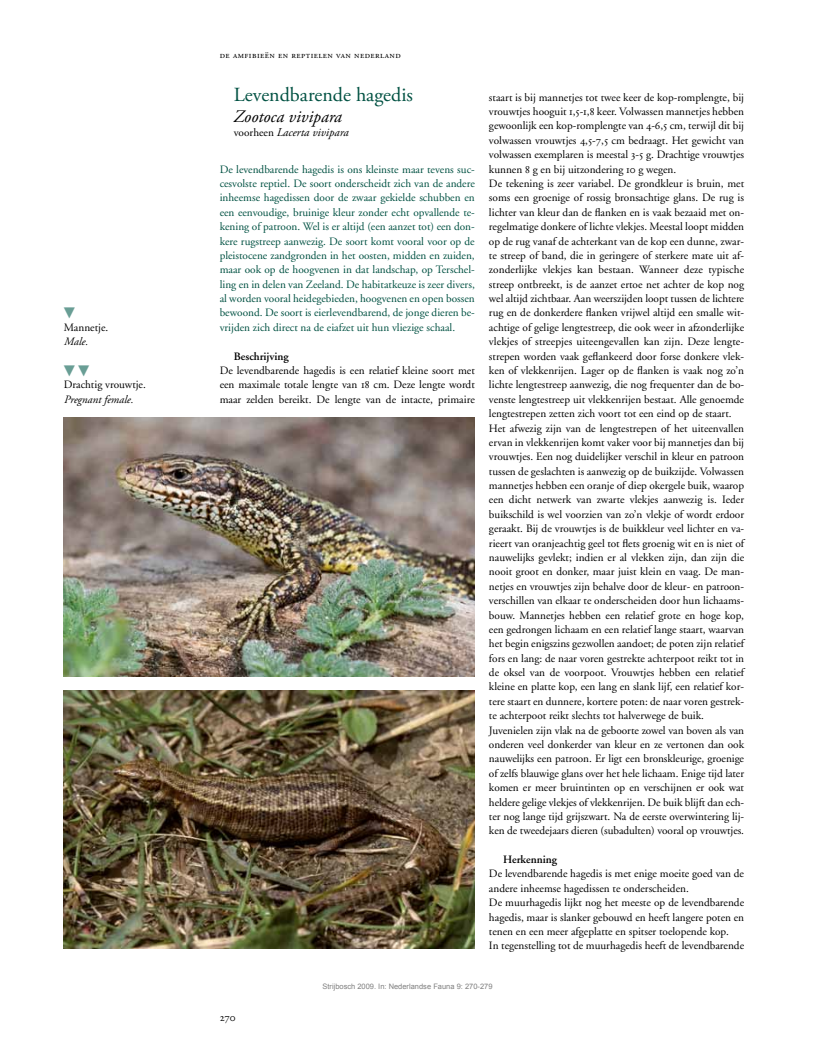
<style>
.page{position:relative;width:815px;height:1053px;background:#fff}
.page>*{position:absolute;margin:0;border:0;box-sizing:border-box;transform-origin:0 0}
.t1{font:20px "Adobe Garamond Pro";color:#005142}
.t2{font:italic 17.5px "Adobe Garamond Pro";color:#000}
.t3{font:italic 11.88px "Adobe Garamond Pro";color:#000}
.t4{font:11.25px/14.4px "Adobe Garamond";color:#000}
.t5{font:11.25px/14.4px "Adobe Garamond";color:#005142;text-align:justify}
.t6{font:600 11.25px "Adobe Garamond";color:#000}
.t7{font:italic 11.25px "Adobe Garamond";color:#000}
.t8{font:11.25px "Universal Std Newswith Comm Pi";color:#699e95}
.t9{font:9.38px "Adobe Garamond Pro";letter-spacing:.05em;color:#000}
.t10{font:7.5px "Arial";color:#808080}
.s1{font-style:normal;font-size:11.25px}
.s2{font-family:"Adobe Garamond Exp"}
</style>
<div class="page">
<img style="left:64px;top:417px;width:411px;height:259px">
<img style="left:64px;top:690px;width:411px;height:258px">
<p class="t8" style="left:64px;top:308px;width:13px">▼</p>
<p class="t4" style="left:64px;top:320px;width:46px">Mannetje.</p>
<p class="t7" style="left:64px;top:335px;width:26px">Male.</p>
<p class="t8" style="left:64px;top:365px;width:27px">▼ ▼</p>
<p class="t4" style="left:64px;top:378px;width:84px">Drachtig vrouwtje.</p>
<p class="t7" style="left:64px;top:393px;width:71px">Pregnant female.</p>
<p class="t9" style="left:220px;top:49px;width:183px">de amfibieën en reptielen van nederland</p>
<h1 class="t1" style="left:220px;top:82px;width:195px">Levendbarende hagedis</h1>
<h2 class="t2" style="left:234px;top:106px;width:110px">Zootoca vivipara</h2>
<p class="t3" style="left:234px;top:125px;width:116px"><span class="s1">voorheen</span> Lacerta vivipara</p>
<p class="t5" style="left:220px;top:162px;width:257px">De levendbarende hagedis is ons kleinste maar tevens suc&shy;cesvolste reptiel. De soort onderscheidt zich van de andere inheemse hagedissen door de zwaar gekielde schubben en een eenvoudige, bruinige kleur zonder echt opvallende te&shy;kening of patroon. Wel is er altijd (een aanzet tot) een don&shy;kere rugstreep aanwezig. De soort komt vooral voor op de pleistocene zandgronden in het oosten, midden en zuiden, maar ook op de hoogvenen in dat landschap, op Terschel&shy;ling en in delen van Zeeland. De habitatkeuze is zeer divers, al worden vooral heidegebieden, hoogvenen en open bossen bewoond. De soort is eierlevendbarend, de jonge dieren be&shy;vrijden zich direct na de eiafzet uit hun vliezige schaal.</p>
<p class="t6" style="left:234px;top:350px;width:56px">Beschrijving</p>
<p class="t4" style="left:220px;top:363px;width:257px;text-align:justify">De levendbarende hagedis is een relatief kleine soort met een maximale totale lengte van <span class="s2">18</span> cm. Deze lengte wordt maar zelden bereikt. De lengte van de intacte, primaire</p>
<p class="t4" style="left:489px;top:90px;width:257px">staart is bij mannetjes tot twee keer de kop-romplengte, bij vrouwtjes hooguit <span class="s2">1</span>,<span class="s2">5</span>-<span class="s2">1</span>,<span class="s2">8</span> keer. Volwassen mannetjes hebben gewoonlijk een kop-romplengte van <span class="s2">4</span>-<span class="s2">6</span>,<span class="s2">5</span> cm, terwijl dit bij volwassen vrouwtjes <span class="s2">4</span>,<span class="s2">5</span>-<span class="s2">7</span>,<span class="s2">5</span> cm bedraagt. Het gewicht van volwassen exemplaren is meestal <span class="s2">3</span>-<span class="s2">5</span> g. Drachtige vrouwtjes kunnen <span class="s2">8</span> g en bij uitzondering <span class="s2">10</span> g wegen.<br>De tekening is zeer variabel. De grondkleur is bruin, met soms een groenige of rossig bronsachtige glans. De rug is lichter van kleur dan de flanken en is vaak bezaaid met on&shy;regelmatige donkere of lichte vlekjes. Meestal loopt midden op de rug vanaf de achterkant van de kop een dunne, zwar&shy;te streep of band, die in geringere of sterkere mate uit af&shy;zonderlijke vlekjes kan bestaan. Wanneer deze typische streep ontbreekt, is de aanzet ertoe net achter de kop nog wel altijd zichtbaar. Aan weerszijden loopt tussen de lichtere rug en de donkerdere flanken vrijwel altijd een smalle wit&shy;achtige of gelige lengtestreep, die ook weer in afzonderlijke vlekjes of streepjes uiteengevallen kan zijn. Deze lengte&shy;strepen worden vaak geflankeerd door forse donkere vlek&shy;ken of vlekkenrijen. Lager op de flanken is vaak nog zo’n lichte lengtestreep aanwezig, die nog frequenter dan de bo&shy;venste lengtestreep uit vlekkenrijen bestaat. Alle genoemde lengtestrepen zetten zich voort tot een eind op de staart.<br>Het afwezig zijn van de lengtestrepen of het uiteenvallen ervan in vlekkenrijen komt vaker voor bij mannetjes dan bij vrouwtjes. Een nog duidelijker verschil in kleur en patroon tussen de geslachten is aanwezig op de buikzijde. Volwassen mannetjes hebben een oranje of diep okergele buik, waarop een dicht netwerk van zwarte vlekjes aanwezig is. Ieder buikschild is wel voorzien van zo’n vlekje of wordt erdoor geraakt. Bij de vrouwtjes is de buikkleur veel lichter en va&shy;rieert van oranjeachtig geel tot flets groenig wit en is niet of nauwelijks gevlekt; indien er al vlekken zijn, dan zijn die nooit groot en donker, maar juist klein en vaag. De man&shy;netjes en vrouwtjes zijn behalve door de kleur- en patroon&shy;verschillen van elkaar te onderscheiden door hun lichaams&shy;bouw. Mannetjes hebben een relatief grote en hoge kop, een gedrongen lichaam en een relatief lange staart, waarvan het begin enigszins gezwollen aandoet; de poten zijn relatief fors en lang: de naar voren gestrekte achterpoot reikt tot in de oksel van de voorpoot. Vrouwtjes hebben een relatief kleine en platte kop, een lang en slank lijf, een relatief kor&shy;tere staart en dunnere, kortere poten: de naar voren gestrek&shy;te achterpoot reikt slechts tot halverwege de buik.<br>Juvenielen zijn vlak na de geboorte zowel van boven als van onderen veel donkerder van kleur en ze vertonen dan ook nauwelijks een patroon. Er ligt een bronskleurige, groenige of zelfs blauwige glans over het hele lichaam. Enige tijd later komen er meer bruintinten op en verschijnen er ook wat heldere gelige vlekjes of vlekkenrijen. De buik blijft dan ech&shy;ter nog lange tijd grijszwart. Na de eerste overwintering lij&shy;ken de tweedejaars dieren (subadulten) vooral op vrouwtjes.</p>
<p class="t6" style="left:503px;top:853px;width:55px">Herkenning</p>
<p class="t4" style="left:489px;top:867px;width:257px">De levendbarende hagedis is met enige moeite goed van de andere inheemse hagedissen te onderscheiden.<br>De muurhagedis lijkt nog het meeste op de levendbarende hagedis, maar is slanker gebouwd en heeft langere poten en tenen en een meer afgeplatte en spitser toelopende kop.<br>In tegenstelling tot de muurhagedis heeft de levendbarende</p>
<p class="t10" style="left:322px;top:981px;width:172px">Strijbosch 2009. In: Nederlandse Fauna 9: 270-279</p>
</div>
